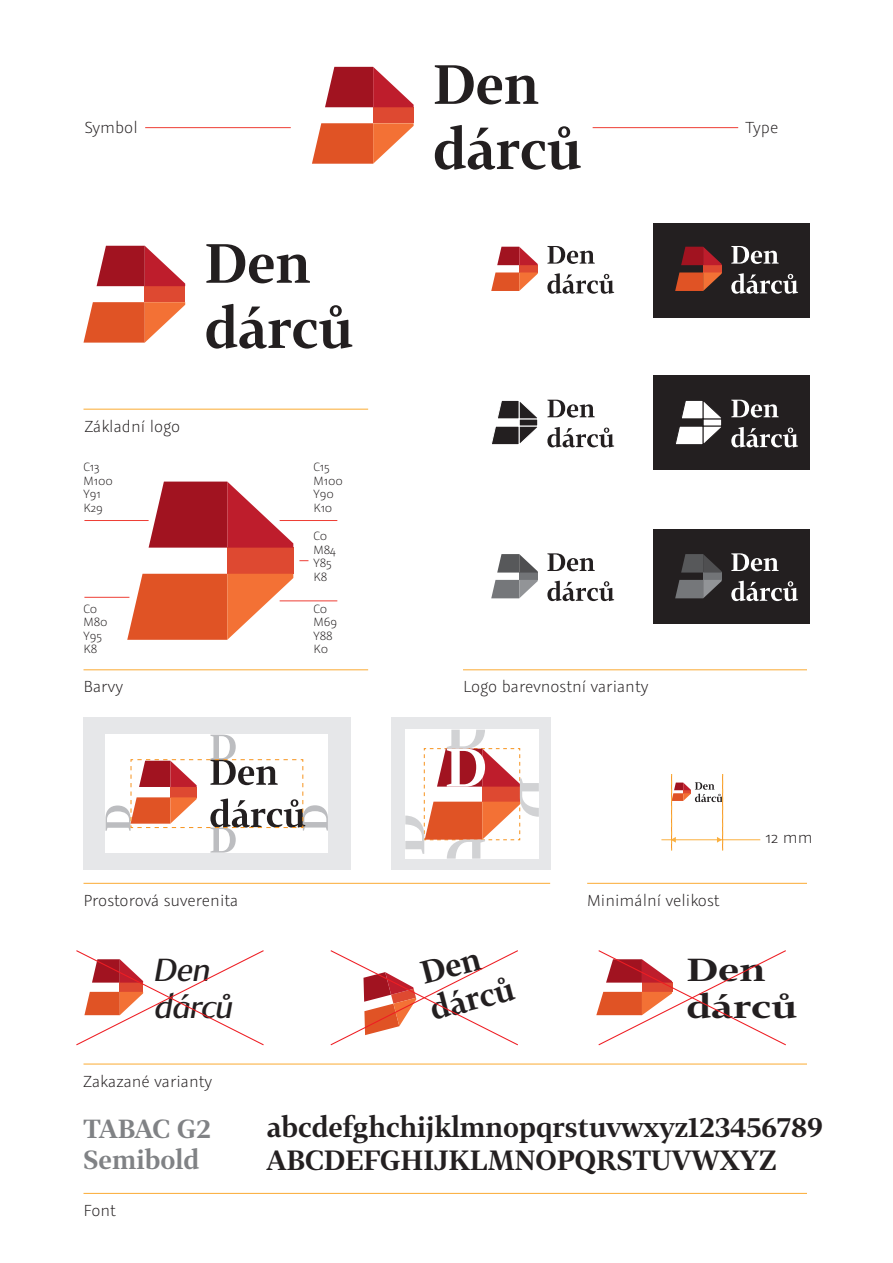
<style>
.page{position:relative;width:893px;height:1263px;background:#fff}
.page>*{position:absolute;margin:0;border:0;box-sizing:border-box;transform-origin:0 0}
.t1{font:italic 500 31.35px/37.7px "Tabac Glam G4";color:#231f20}
.t2{font:600 31.35px/37.7px "Tabac G2";color:#231f20;scale:1.29 1}
.t3{font:600 31.35px/37.7px "Tabac G2";color:#231f20}
.t4{font:600 27.45px/32.8px "Tabac G2";color:#231f20}
.t5{font:600 25.8px/31px "Tabac G2";color:#808285}
.t6{font:300 18px "Graublau Sans";color:#231f20}
.t7{font:300 13.5px/13.5px "Graublau Sans";color:#231f20}
</style>
<div class="page">
<div style="left:83px;top:717px;width:268px;height:153px;background:#e6e7e9"></div>
<div style="left:391px;top:717px;width:159px;height:152px;background:#e6e7e9"></div>
<div style="left:653px;top:223px;width:156px;height:94px;background:#231f20"></div>
<div style="left:653px;top:375px;width:156px;height:95px;background:#231f20"></div>
<div style="left:653px;top:529px;width:156px;height:94px;background:#231f20"></div>
<svg style="left:206px;top:244px;width:104px;height:39px"></svg>
<svg style="left:206px;top:304px;width:146px;height:45px"></svg>
<div style="left:145px;top:286px;width:40px;height:16px;background:#de4931"></div>
<svg style="left:97px;top:246px;width:88px;height:40px"></svg>
<svg style="left:84px;top:302px;width:101px;height:41px"></svg>
<svg style="left:435px;top:65px;width:103px;height:39px"></svg>
<svg style="left:435px;top:125px;width:146px;height:45px"></svg>
<div style="left:373px;top:107px;width:41px;height:16px;background:#de4931"></div>
<svg style="left:325px;top:67px;width:89px;height:40px"></svg>
<svg style="left:312px;top:123px;width:102px;height:41px"></svg>
<svg style="left:547px;top:246px;width:48px;height:18px"></svg>
<svg style="left:547px;top:273px;width:67px;height:21px"></svg>
<div style="left:519px;top:265px;width:19px;height:7px;background:#de4931"></div>
<svg style="left:497px;top:247px;width:41px;height:18px"></svg>
<svg style="left:491px;top:272px;width:47px;height:19px"></svg>
<svg style="left:547px;top:400px;width:48px;height:18px"></svg>
<svg style="left:547px;top:427px;width:67px;height:20px"></svg>
<div style="left:519px;top:419px;width:19px;height:7px;background:#231f20;border:1px solid #fff"></div>
<svg style="left:497px;top:400px;width:40px;height:19px"></svg>
<svg style="left:491px;top:426px;width:46px;height:19px"></svg>
<svg style="left:547px;top:553px;width:48px;height:18px"></svg>
<svg style="left:547px;top:581px;width:67px;height:20px"></svg>
<svg style="left:731px;top:246px;width:48px;height:18px"></svg>
<svg style="left:731px;top:273px;width:67px;height:21px"></svg>
<div style="left:703px;top:265px;width:19px;height:7px;background:#de4931"></div>
<svg style="left:681px;top:247px;width:41px;height:18px"></svg>
<svg style="left:675px;top:272px;width:47px;height:19px"></svg>
<svg style="left:731px;top:400px;width:48px;height:18px"></svg>
<svg style="left:731px;top:427px;width:67px;height:20px"></svg>
<div style="left:703px;top:419px;width:19px;height:7px;background:#fff;border:1px solid #231f20"></div>
<svg style="left:681px;top:400px;width:40px;height:19px"></svg>
<svg style="left:675px;top:426px;width:46px;height:19px"></svg>
<svg style="left:731px;top:553px;width:48px;height:18px"></svg>
<svg style="left:731px;top:581px;width:67px;height:20px"></svg>
<div style="left:703px;top:572px;width:19px;height:8px;background:#727477"></div>
<svg style="left:681px;top:554px;width:41px;height:18px"></svg>
<svg style="left:675px;top:580px;width:47px;height:18px"></svg>
<div style="left:227px;top:548px;width:66px;height:26px;background:#de4931"></div>
<svg style="left:149px;top:482px;width:144px;height:66px"></svg>
<svg style="left:127px;top:574px;width:166px;height:66px"></svg>
<hr style="left:84px;top:409px;width:284px;height:1px;background:#fbb03f">
<hr style="left:463px;top:669px;width:344px;height:1px;background:#fbb03f">
<hr style="left:84px;top:669px;width:284px;height:1px;background:#fbb03f">
<hr style="left:84px;top:883px;width:466px;height:1px;background:#fbb03f">
<hr style="left:84px;top:1063px;width:723px;height:1px;background:#fbb03f">
<hr style="left:84px;top:1193px;width:723px;height:1px;background:#fbb03f">
<hr style="left:587px;top:883px;width:220px;height:1px;background:#fbb03f">
<hr style="left:661px;top:839px;width:99px;height:1px;background:#fbb03f">
<hr style="left:84px;top:597px;width:45px;height:1px;background:#ee3e35">
<hr style="left:84px;top:520px;width:65px;height:1px;background:#ee3e35">
<hr style="left:145px;top:127px;width:146px;height:1px;background:#ee3e35">
<hr style="left:593px;top:127px;width:145px;height:1px;background:#ee3e35">
<hr style="left:280px;top:520px;width:57px;height:1px;background:#ee3e35">
<hr style="left:280px;top:601px;width:57px;height:1px;background:#ee3e35">
<div style="left:519px;top:572px;width:19px;height:8px;background:#727477"></div>
<svg style="left:497px;top:554px;width:41px;height:18px"></svg>
<svg style="left:491px;top:580px;width:47px;height:18px"></svg>
<svg style="left:105px;top:735px;width:223px;height:118px;background:#e9d9d6"></svg>
<svg style="left:405px;top:730px;width:134px;height:129px;background:#eec4bc"></svg>
<svg style="left:671px;top:774px;width:52px;height:76px"></svg>
<svg style="left:76px;top:950px;width:188px;height:96px"></svg>
<svg style="left:330px;top:950px;width:188px;height:96px"></svg>
<svg style="left:596px;top:950px;width:190px;height:96px"></svg>
<p class="t6" style="left:85px;top:117px;width:55px">Symbol</p>
<p class="t6" style="left:745px;top:117px;width:34px">Type</p>
<p class="t6" style="left:85px;top:415px;width:97px">Základní logo</p>
<p class="t7" style="left:84px;top:460px;width:31px">C13<br>M100<br>Y91<br>K29</p>
<p class="t7" style="left:314px;top:460px;width:31px">C15<br>M100<br>Y90<br>K10</p>
<p class="t7" style="left:314px;top:529px;width:24px">C0<br>M84<br>Y85<br>K8</p>
<p class="t7" style="left:84px;top:602px;width:26px">C0<br>M80<br>Y95<br>K8</p>
<p class="t7" style="left:314px;top:602px;width:25px">C0<br>M69<br>Y88<br>K0</p>
<p class="t6" style="left:84px;top:676px;width:41px">Barvy</p>
<p class="t6" style="left:463px;top:676px;width:187px">Logo barevnostní varianty</p>
<p class="t6" style="left:84px;top:890px;width:156px">Prostorová suverenita</p>
<p class="t6" style="left:587px;top:890px;width:134px">Minimální velikost</p>
<p class="t6" style="left:765px;top:827px;width:49px">12 mm</p>
<h1 class="t3" style="left:416px;top:955px;width:87px;rotate:-15deg">Den dárců</h1>
<h1 class="t1" style="left:154px;top:950px;width:80px">Den dárců</h1>
<h1 class="t2" style="left:686px;top:950px;width:87px">Den dárců</h1>
<p class="t6" style="left:84px;top:1070px;width:130px">Zakazané varianty</p>
<h3 class="t5" style="left:84px;top:1113px;width:129px">TABAC G2<br>Semibold</h3>
<p class="t6" style="left:84px;top:1200px;width:34px">Font</p>
<h2 class="t4" style="left:267px;top:1110px;width:558px">abcdefghchijklmnopqrstuvwxyz123456789<br>ABCDEFGHIJKLMNOPQRSTUVWXYZ</h2>
</div>
